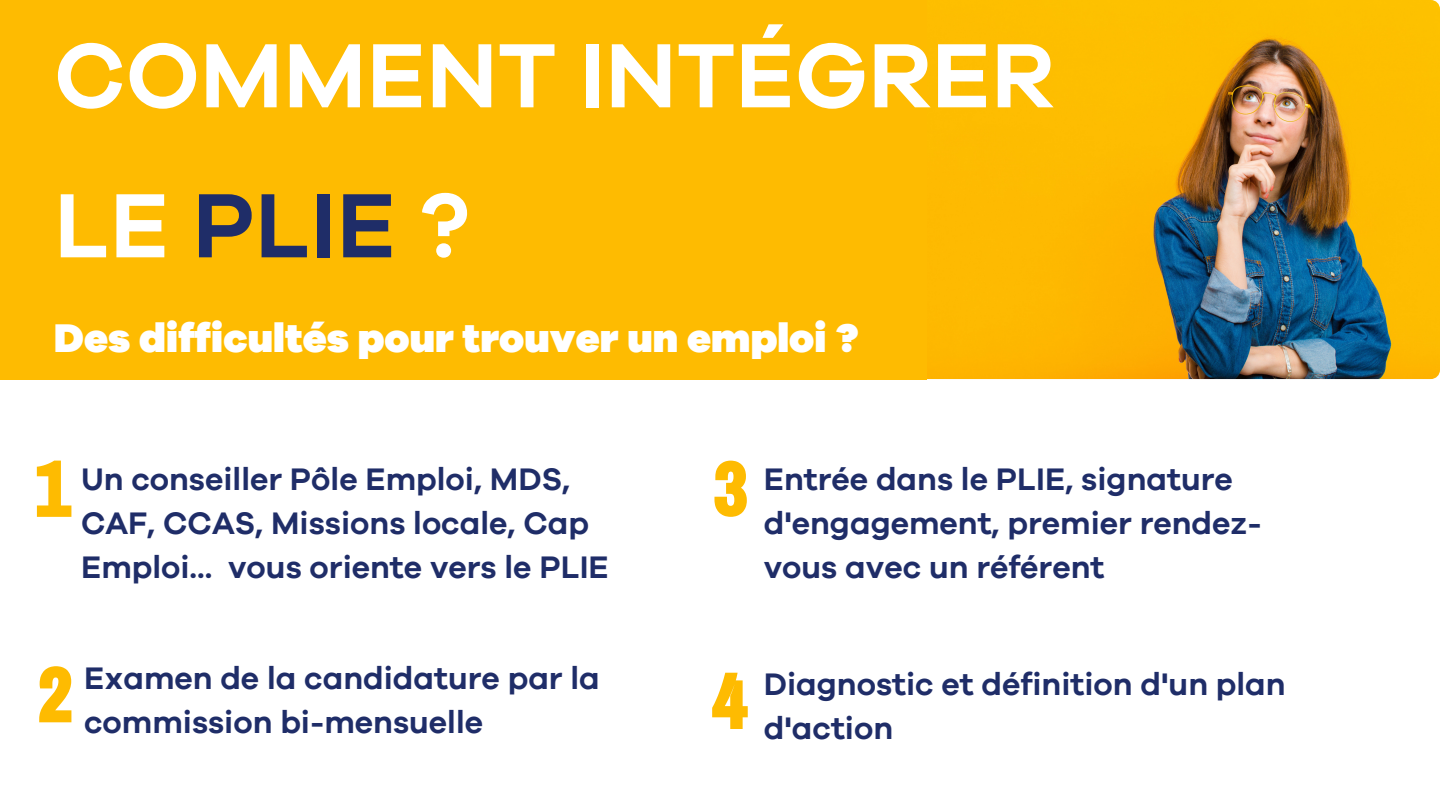
<style>
.page{position:relative;width:1440px;height:810px;background:#fff}
.page>*{position:absolute;margin:0;border:0;box-sizing:border-box;transform-origin:0 0}
.t1{font:600 94.1px/150px "Galano Grotesque";color:#fff}
.t2{font:900 41.3px "Galano Grotesque";color:#fff}
.t3{font:600 32.1px/44.2px "Galano Grotesque";color:#1f2d68}
.s1{color:#1f2d68}
</style>
<div class="page">
<img style="left:897px;top:0;width:543px;height:379px;border-radius:9px">
<div style="left:0;top:0;width:927px;height:379px;background:#febb01"></div>
<svg style="left:37px;top:461px;width:34px;height:56px"></svg>
<svg style="left:39px;top:666px;width:32px;height:56px"></svg>
<svg style="left:714px;top:461px;width:33px;height:56px"></svg>
<svg style="left:712px;top:673px;width:35px;height:56px"></svg>
<p class="t1" style="left:54px;top:2px;width:1002px">COMMENT INTÉGRER<br>LE <span class="s1">PLIE</span> ?</p>
<p class="t2" style="left:54px;top:311px;width:806px">Des difficultés pour trouver un emploi ?</p>
<h1 class="t3" style="left:81px;top:457px;width:529px">Un conseiller Pôle Emploi, MDS,<br>CAF, CCAS, Missions locale, Cap<br>Emploi... vous oriente vers le PLIE</h1>
<p class="t3" style="left:84px;top:656px;width:517px">Examen de la candidature par la commission bi-mensuelle</p>
<p class="t3" style="left:764px;top:457px;width:499px">Entrée dans le PLIE, signature d'engagement, premier rendez&shy;vous avec un référent</p>
<p class="t3" style="left:764px;top:663px;width:523px">Diagnostic et définition d'un plan d'action</p>
</div>
